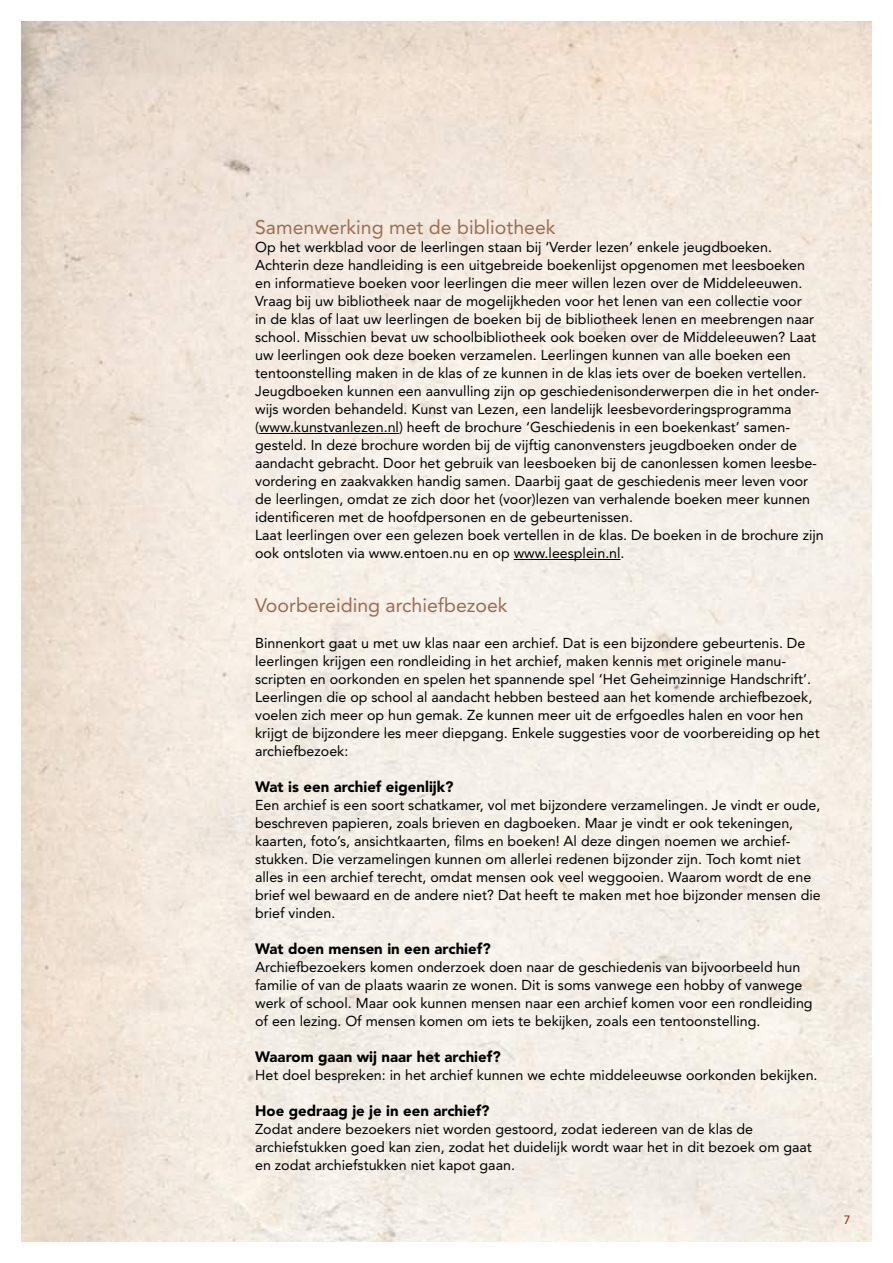
<style>
.page{position:relative;width:893px;height:1263px;background:#fff}
.page>*{position:absolute;margin:0;border:0;box-sizing:border-box;transform-origin:0 0}
.t1{font:19.5px "Avenir LT Std";color:#9b6d52}
.t2{font:900 15px "Avenir LT Std";color:#000}
.t3{font:14.25px/18px "Avenir LT Std";color:#000}
.t4{font:12px "Avenir LT Std";color:#a0211f}
</style>
<div class="page">
<hr style="left:259px;top:433px;width:140px;height:1px;background:#000">
<hr style="left:514px;top:559px;width:107px;height:1px;background:#000">
<h1 class="t1" style="left:255px;top:216px;width:302px">Samenwerking met de bibliotheek</h1>
<p class="t3" style="left:255px;top:238px;width:570px">Op het werkblad voor de leerlingen staan bij ‘Verder lezen’ enkele jeugdboeken.<br>Achterin deze handleiding is een uitgebreide boekenlijst opgenomen met leesboeken en informatieve boeken voor leerlingen die meer willen lezen over de Middeleeuwen.<br>Vraag bij uw bibliotheek naar de mogelijkheden voor het lenen van een collectie voor<br>in de klas of laat uw leerlingen de boeken bij de bibliotheek lenen en meebrengen naar school. Misschien bevat uw schoolbibliotheek ook boeken over de Middeleeuwen? Laat uw leerlingen ook deze boeken verzamelen. Leerlingen kunnen van alle boeken een tentoonstelling maken in de klas of ze kunnen in de klas iets over de boeken vertellen.<br>Jeugdboeken kunnen een aanvulling zijn op geschiedenisonderwerpen die in het onder&shy;wijs worden behandeld. Kunst van Lezen, een landelijk leesbevorderingsprogramma (www.kunstvanlezen.nl) heeft de brochure ‘Geschiedenis in een boekenkast’ samen&shy;gesteld. In deze brochure worden bij de vijftig canonvensters jeugdboeken onder de aandacht gebracht. Door het gebruik van leesboeken bij de canonlessen komen leesbe&shy;vordering en zaakvakken handig samen. Daarbij gaat de geschiedenis meer leven voor de leerlingen, omdat ze zich door het (voor)lezen van verhalende boeken meer kunnen identificeren met de hoofdpersonen en de gebeurtenissen.<br>Laat leerlingen over een gelezen boek vertellen in de klas. De boeken in de brochure zijn ook ontsloten via www.entoen.nu en op www.leesplein.nl.</p>
<h1 class="t1" style="left:255px;top:594px;width:254px">Voorbereiding archiefbezoek</h1>
<p class="t3" style="left:255px;top:634px;width:566px">Binnenkort gaat u met uw klas naar een archief. Dat is een bijzondere gebeurtenis. De leerlingen krijgen een rondleiding in het archief, maken kennis met originele manu&shy;scripten en oorkonden en spelen het spannende spel ‘Het Geheimzinnige Handschrift’.<br>Leerlingen die op school al aandacht hebben besteed aan het komende archiefbezoek, voelen zich meer op hun gemak. Ze kunnen meer uit de erfgoedles halen en voor hen krijgt de bijzondere les meer diepgang. Enkele suggesties voor de voorbereiding op het archiefbezoek:</p>
<p class="t2" style="left:255px;top:778px;width:200px">Wat is een archief eigenlijk?</p>
<p class="t3" style="left:255px;top:796px;width:567px">Een archief is een soort schatkamer, vol met bijzondere verzamelingen. Je vindt er oude, beschreven papieren, zoals brieven en dagboeken. Maar je vindt er ook tekeningen, kaarten, foto’s, ansichtkaarten, films en boeken! Al deze dingen noemen we archief&shy;stukken. Die verzamelingen kunnen om allerlei redenen bijzonder zijn. Toch komt niet alles in een archief terecht, omdat mensen ook veel weggooien. Waarom wordt de ene brief wel bewaard en de andere niet? Dat heeft te maken met hoe bijzonder mensen die brief vinden.</p>
<p class="t2" style="left:255px;top:940px;width:237px">Wat doen mensen in een archief?</p>
<p class="t3" style="left:255px;top:958px;width:559px">Archiefbezoekers komen onderzoek doen naar de geschiedenis van bijvoorbeeld hun familie of van de plaats waarin ze wonen. Dit is soms vanwege een hobby of vanwege werk of school. Maar ook kunnen mensen naar een archief komen voor een rondleiding of een lezing. Of mensen komen om iets te bekijken, zoals een tentoonstelling.</p>
<p class="t2" style="left:255px;top:1048px;width:247px">Waarom gaan wij naar het archief?</p>
<p class="t3" style="left:255px;top:1066px;width:564px">Het doel bespreken: in het archief kunnen we echte middeleeuwse oorkonden bekijken.</p>
<p class="t2" style="left:255px;top:1102px;width:236px">Hoe gedraag je je in een archief?</p>
<p class="t3" style="left:255px;top:1120px;width:558px">Zodat andere bezoekers niet worden gestoord, zodat iedereen van de klas de archiefstukken goed kan zien, zodat het duidelijk wordt waar het in dit bezoek om gaat en zodat archiefstukken niet kapot gaan.</p>
<p class="t4" style="left:844px;top:1213px;width:8px">7</p>
</div>
